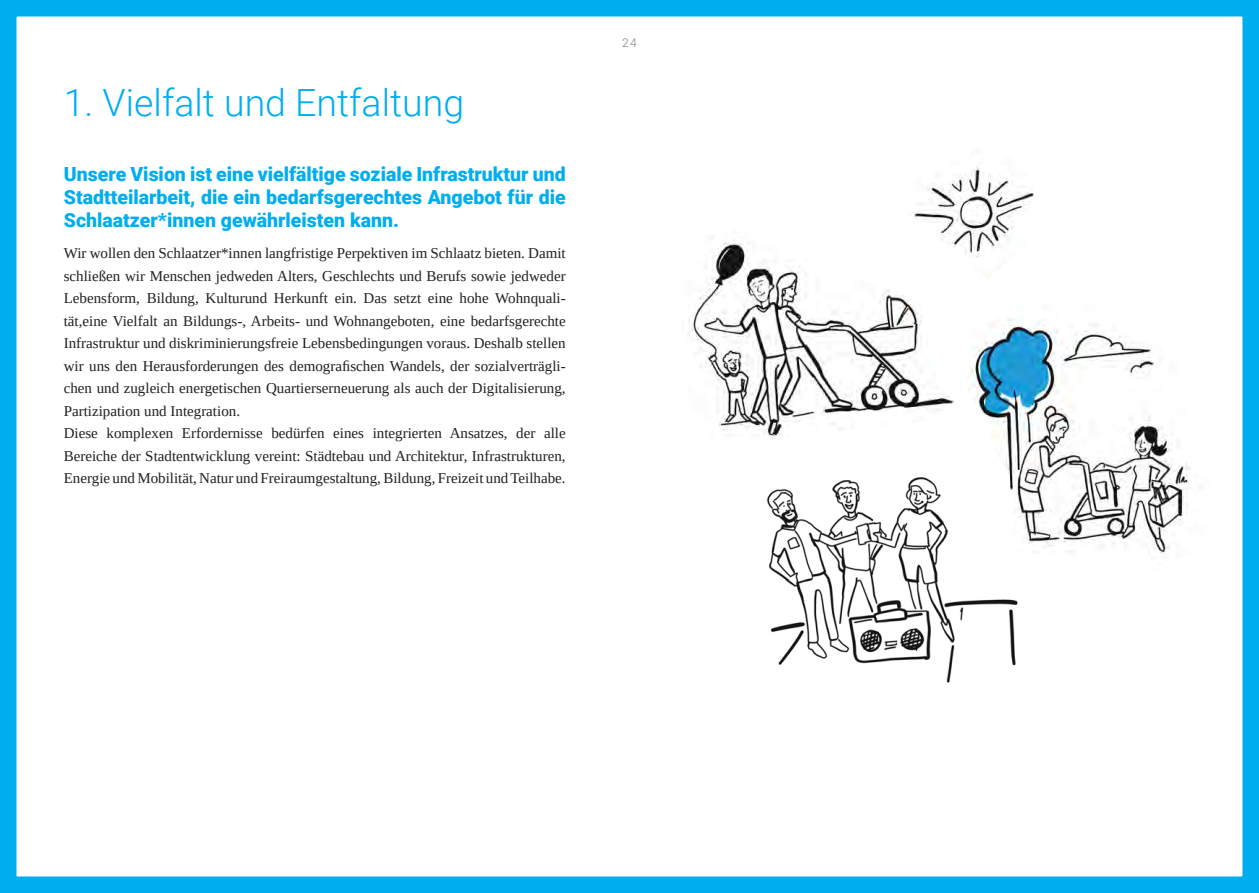
<style>
.page{position:relative;width:1259px;height:893px;background:#fff}
.page>*{position:absolute;margin:0;border:0;box-sizing:border-box;transform-origin:0 0}
.Ü1_Titel{font:300 37.5px "Roboto";color:#00aeef}
.Ü2_Kap_titel{font:900 19.5px/23.4px "Roboto";color:#00aeef;text-align:justify}
.Fließtext{font:15px/22.5px "Tinos";color:#231f20;text-align:justify}
.Ü1_Titel-2{font:300 12px "Roboto";color:#808285}
</style>
<div class="page">
<div style="left:0;top:0;width:1259px;height:893px;border:16px solid #00aeef"></div>
<img style="left:913px;top:167px;width:121px;height:112px">
<img style="left:968px;top:318px;width:222px;height:235px">
<img style="left:766px;top:464px;width:283px;height:219px">
<img style="left:688px;top:228px;width:267px;height:210px">
<p class="Ü1_Titel" style="left:64px;top:76px;width:402px">1. Vielfalt und Entfaltung</p>
<p class="Ü2_Kap_titel" style="left:64px;top:161px;width:503px">Unsere Vision ist eine vielfältige soziale Infrastruktur und Stadtteilarbeit, die ein bedarfsgerechtes Angebot für die Schlaatzer*innen gewährleisten kann.</p>
<p class="Fließtext" style="left:64px;top:242px;width:503px">Wir wollen den Schlaatzer*innen langfristige Perpektiven im Schlaatz bieten. Damit schließen wir Menschen jedweden Alters, Geschlechts und Berufs sowie jedweder Lebensform, Bildung, Kulturund Herkunft ein. Das setzt eine hohe Wohnquali&shy;tät,eine Vielfalt an Bildungs-, Arbeits- und Wohnangeboten, eine bedarfsgerechte Infrastruktur und diskriminierungsfreie Lebensbedingungen voraus. Deshalb stellen wir uns den Herausforderungen des demografischen Wandels, der sozialverträgli&shy;chen und zugleich energetischen Quartierserneuerung als auch der Digitalisierung, Partizipation und Integration.</p>
<p class="Fließtext" style="left:64px;top:422px;width:503px">Diese komplexen Erfordernisse bedürfen eines integrierten Ansatzes, der alle Bereiche der Stadtentwicklung vereint: Städtebau und Architektur, Infrastrukturen, Energie und Mobilität, Natur und Freiraumgestaltung, Bildung, Freizeit und Teilhabe.</p>
<p class="Ü1_Titel-2" style="left:622px;top:34px;width:16px">24</p>
</div>
